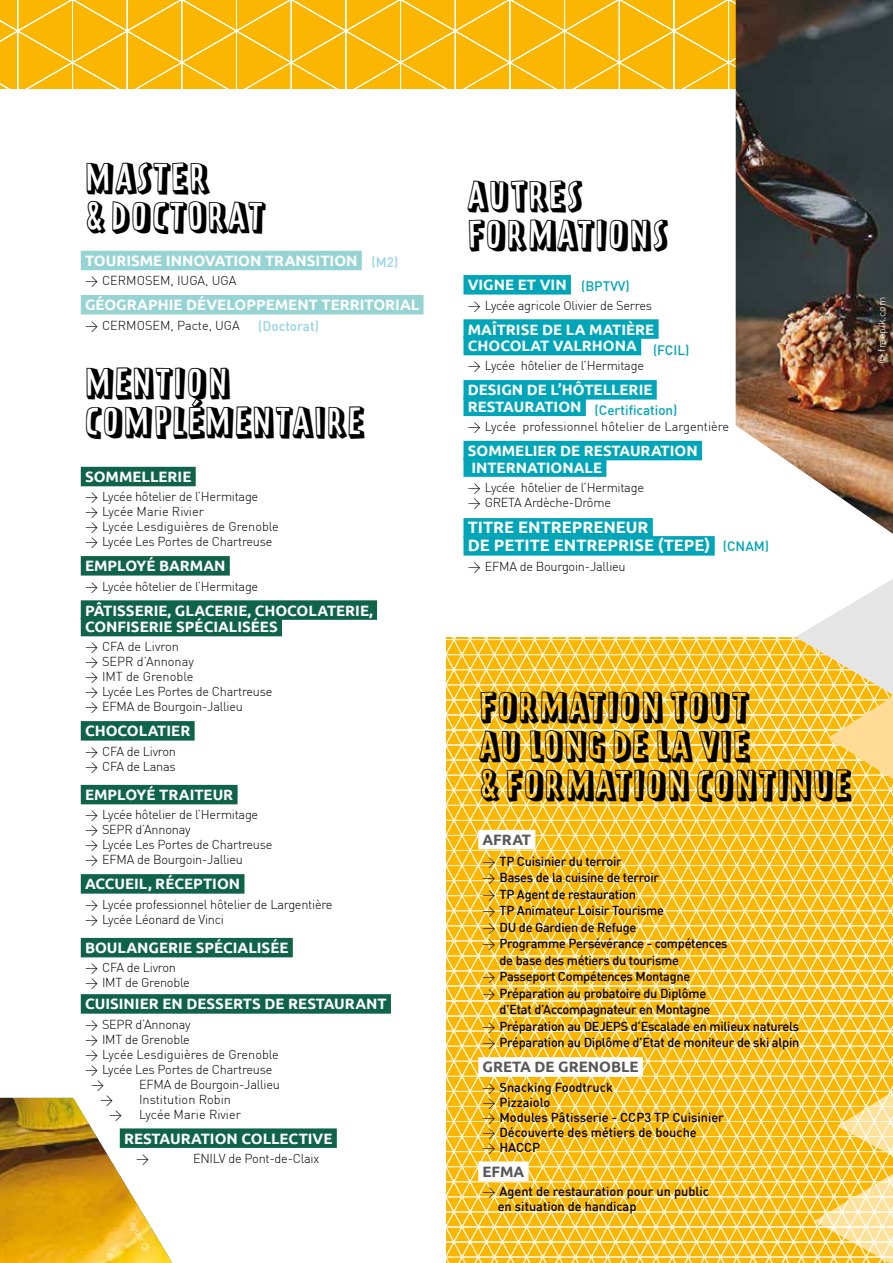
<style>
.page{position:relative;width:893px;height:1263px;background:#fff}
.page>*{position:absolute;margin:0;border:0;box-sizing:border-box;transform-origin:0 0}
.t1{font:37.5px/39px "Prater Block Pro";color:#000}
.t2{font:700 16.5px/18px "Ubuntu";color:#fff}
.t3{font:700 15px/16.5px "Ubuntu";color:#fff}
.t4{font:700 15px "Ubuntu";color:#575756}
.t5{font:500 13.5px "DIN";color:#00a6b7}
.t6{font:500 13.5px "DIN";color:#95d3e6}
.t7{font:300 12.75px/15px "DIN";letter-spacing:-.02em;color:#000}
.t8{font:500 12.75px "DIN";letter-spacing:-.02em;color:#000}
.t9{font:500 12.75px/15px "DIN";color:#000}
.t10{font:300 12.75px "DIN";color:#000}
.t11{font:300 10.5px "DIN";color:#fff}
.s1{font-weight:300}
</style>
<div class="page">
<svg style="left:0;top:0;width:736px;height:89px;background:#fabb12"></svg>
<div style="left:81px;top:467px;width:115px;height:19px;background:#0f6349"></div>
<div style="left:81px;top:556px;width:149px;height:20px;background:#0f6349"></div>
<div style="left:81px;top:600px;width:296px;height:20px;background:#0f6349"></div>
<div style="left:81px;top:617px;width:201px;height:19px;background:#0f6349"></div>
<div style="left:81px;top:721px;width:114px;height:20px;background:#0f6349"></div>
<div style="left:81px;top:785px;width:157px;height:19px;background:#0f6349"></div>
<div style="left:81px;top:874px;width:163px;height:20px;background:#0f6349"></div>
<div style="left:81px;top:938px;width:212px;height:19px;background:#0f6349"></div>
<div style="left:81px;top:994px;width:310px;height:20px;background:#0f6349"></div>
<div style="left:120px;top:1128px;width:217px;height:20px;background:#0f6349"></div>
<svg style="left:446px;top:637px;width:258px;height:626px;background:#fbc639"></svg>
<img style="left:0;top:1098px;width:172px;height:165px">
<div style="left:478px;top:830px;width:57px;height:19px;background:#fff"></div>
<div style="left:478px;top:1057px;width:165px;height:20px;background:#fff"></div>
<div style="left:478px;top:1161px;width:51px;height:20px;background:#fff"></div>
<svg style="left:704px;top:579px;width:189px;height:684px;background:#facd54"></svg>
<img style="left:736px;top:0;width:157px;height:534px">
<div style="left:81px;top:251px;width:281px;height:19px;background:#96d4d4"></div>
<div style="left:81px;top:295px;width:343px;height:19px;background:#96d4d4"></div>
<div style="left:463px;top:275px;width:108px;height:20px;background:#00a6b7"></div>
<div style="left:463px;top:319px;width:196px;height:20px;background:#00a6b7"></div>
<div style="left:463px;top:336px;width:178px;height:19px;background:#00a6b7"></div>
<div style="left:463px;top:380px;width:194px;height:20px;background:#00a6b7"></div>
<div style="left:463px;top:397px;width:123px;height:19px;background:#00a6b7"></div>
<div style="left:463px;top:441px;width:239px;height:19px;background:#00a6b7"></div>
<div style="left:463px;top:457px;width:143px;height:20px;background:#00a6b7"></div>
<div style="left:463px;top:518px;width:190px;height:20px;background:#00a6b7"></div>
<div style="left:463px;top:536px;width:252px;height:20px;background:#00a6b7"></div>
<h1 class="t1" style="left:85px;top:158px;width:182px">MASTER<br>&amp; DOCTORAT</h1>
<p class="t3" style="left:85px;top:252px;width:274px">TOURISME INNOVATION TRANSITION</p>
<p class="t10" style="left:85px;top:273px;width:153px">&gt; CERMOSEM, IUGA, UGA</p>
<p class="t3" style="left:85px;top:296px;width:336px">GÉOGRAPHIE DÉVELOPPEMENT TERRITORIAL</p>
<p class="t10" style="left:85px;top:317px;width:156px">&gt; CERMOSEM, Pacte, UGA</p>
<p class="t6" style="left:372px;top:253px;width:28px">(M2)</p>
<p class="t6" style="left:258px;top:318px;width:62px">(Doctorat)</p>
<h1 class="t1" style="left:85px;top:363px;width:281px">MENTION<br>COMPLÉMENTAIRE</h1>
<p class="t3" style="left:85px;top:468px;width:108px">SOMMELLERIE</p>
<p class="t7" style="left:85px;top:489px;width:195px">&gt; Lycée hôtelier de l’Hermitage<br>&gt; Lycée Marie Rivier<br>&gt; Lycée Lesdiguières de Grenoble &gt; Lycée Les Portes de Chartreuse</p>
<p class="t3" style="left:85px;top:557px;width:142px">EMPLOYÉ BARMAN</p>
<p class="t7" style="left:85px;top:578px;width:175px">&gt; Lycée hôtelier de l’Hermitage</p>
<p class="t3" style="left:85px;top:602px;width:289px">PÂTISSERIE, GLACERIE, CHOCOLATERIE,<br>CONFISERIE SPÉCIALISÉES</p>
<p class="t7" style="left:85px;top:639px;width:189px">&gt; CFA de Livron<br>&gt; SEPR d’Annonay<br>&gt; IMT de Grenoble<br>&gt; Lycée Les Portes de Chartreuse &gt; EFMA de Bourgoin-Jallieu</p>
<p class="t3" style="left:85px;top:722px;width:107px">CHOCOLATIER</p>
<p class="t7" style="left:85px;top:743px;width:92px">&gt; CFA de Livron &gt; CFA de Lanas</p>
<p class="t3" style="left:85px;top:786px;width:150px">EMPLOYÉ TRAITEUR</p>
<p class="t7" style="left:85px;top:807px;width:189px">&gt; Lycée hôtelier de l’Hermitage &gt; SEPR d’Annonay<br>&gt; Lycée Les Portes de Chartreuse &gt; EFMA de Bourgoin-Jallieu</p>
<p class="t3" style="left:85px;top:875px;width:157px">ACCUEIL, RÉCEPTION</p>
<p class="t7" style="left:85px;top:896px;width:249px">&gt; Lycée professionnel hôtelier de Largentière &gt; Lycée Léonard de Vinci</p>
<p class="t3" style="left:85px;top:939px;width:205px">BOULANGERIE SPÉCIALISÉE</p>
<p class="t7" style="left:85px;top:960px;width:106px">&gt; CFA de Livron &gt; IMT de Grenoble</p>
<p class="t3" style="left:85px;top:995px;width:303px">CUISINIER EN DESSERTS DE RESTAURANT</p>
<p class="t7" style="left:85px;top:1016px;width:107px">&gt; SEPR d’Annonay</p>
<p class="t7" style="left:85px;top:1031px;width:106px">&gt; IMT de Grenoble</p>
<p class="t10" style="left:85px;top:1046px;width:195px">&gt; Lycée Lesdiguières de Grenoble</p>
<p class="t7" style="left:85px;top:1061px;width:189px">&gt; Lycée Les Portes de Chartreuse</p>
<p class="t7" style="left:91px;top:1076px;width:15px">&gt;</p>
<p class="t7" style="left:139px;top:1076px;width:142px">EFMA de Bourgoin-Jallieu</p>
<p class="t10" style="left:100px;top:1091px;width:132px">&gt; Institution Robin</p>
<p class="t10" style="left:109px;top:1106px;width:133px">&gt; Lycée Marie Rivier</p>
<p class="t3" style="left:124px;top:1130px;width:210px">RESTAURATION COLLECTIVE</p>
<p class="t7" style="left:136px;top:1151px;width:15px">&gt;</p>
<p class="t7" style="left:193px;top:1151px;width:128px">ENILV de Pont-de-Claix</p>
<p class="t11" style="left:142px;top:1254px;width:35px;rotate:-122deg">© enilv</p>
<h1 class="t1" style="left:468px;top:176px;width:202px">AUTRES<br>FORMATIONS</h1>
<p class="t3" style="left:468px;top:276px;width:100px">VIGNE ET VIN</p>
<p class="t7" style="left:468px;top:297px;width:186px">&gt; Lycée agricole Olivier de Serres</p>
<p class="t3" style="left:468px;top:321px;width:188px">MAÎTRISE DE LA MATIÈRE<br>CHOCOLAT VALRHONA</p>
<p class="t7" style="left:468px;top:358px;width:178px">&gt; Lycée hôtelier de l’Hermitage</p>
<p class="t3" style="left:468px;top:381px;width:186px">DESIGN DE L’HÔTELLERIE<br>RESTAURATION</p>
<p class="t10" style="left:468px;top:419px;width:263px">&gt; Lycée professionnel hôtelier de Largentière</p>
<p class="t3" style="left:468px;top:442px;width:232px">SOMMELIER DE RESTAURATION<br>INTERNATIONALE</p>
<p class="t7" style="left:468px;top:480px;width:178px">&gt; Lycée hôtelier de l’Hermitage &gt; GRETA Ardèche-Drôme</p>
<p class="t2" style="left:468px;top:518px;width:244px">TITRE ENTREPRENEUR<br>DE PETITE ENTREPRISE (TEPE)</p>
<p class="t7" style="left:468px;top:558px;width:159px">&gt; EFMA de Bourgoin-Jallieu</p>
<p class="t5" style="left:581px;top:278px;width:50px">(BPTVV)</p>
<p class="t5" style="left:653px;top:342px;width:38px">(FCIL)</p>
<p class="t5" style="left:595px;top:401px;width:84px">(Certification)</p>
<p class="t5" style="left:723px;top:537px;width:48px">(CNAM)</p>
<p class="t11" style="left:875px;top:364px;width:68px;rotate:-90deg">© freepik.com</p>
<h1 class="t1" style="left:479px;top:687px;width:374px">FORMATION TOUT<br>AU LONG DE LA VIE<br>&amp; FORMATION CONTINUE</h1>
<p class="t4" style="left:482px;top:831px;width:50px">AFRAT</p>
<p class="t8" style="left:482px;top:853px;width:141px"><span class="s1">&gt;</span> TP Cuisinier du terroir</p>
<p class="t8" style="left:482px;top:870px;width:178px"><span class="s1">&gt;</span> Bases de la cuisine de terroir</p>
<p class="t8" style="left:482px;top:886px;width:155px"><span class="s1">&gt;</span> TP Agent de restauration</p>
<p class="t8" style="left:482px;top:903px;width:183px"><span class="s1">&gt;</span> TP Animateur Loisir Tourisme</p>
<p class="t8" style="left:482px;top:919px;width:155px"><span class="s1">&gt;</span> DU de Gardien de Refuge</p>
<p class="t8" style="left:482px;top:936px;width:247px"><span class="s1">&gt;</span> Programme Persévérance - compétences</p>
<p class="t8" style="left:499px;top:952px;width:181px">de base des métiers du tourisme</p>
<p class="t8" style="left:482px;top:969px;width:209px"><span class="s1">&gt;</span> Passeport Compétences Montagne</p>
<p class="t8" style="left:482px;top:985px;width:225px"><span class="s1">&gt;</span> Préparation au probatoire du Diplôme</p>
<p class="t8" style="left:499px;top:1002px;width:213px">d’Etat d’Accompagnateur en Montagne</p>
<p class="t8" style="left:482px;top:1018px;width:318px"><span class="s1">&gt;</span> Préparation au DEJEPS d’Escalade en milieux naturels</p>
<p class="t8" style="left:482px;top:1035px;width:318px"><span class="s1">&gt;</span> Préparation au Diplôme d’Etat de moniteur de ski alpin</p>
<p class="t4" style="left:482px;top:1058px;width:158px">GRETA DE GRENOBLE</p>
<p class="t9" style="left:482px;top:1079px;width:243px"><span class="s1">&gt;</span> Snacking Foodtruck<br><span class="s1">&gt;</span> Pizzaiolo<br><span class="s1">&gt;</span> Modules Pâtisserie - CCP3 TP Cuisinier <span class="s1">&gt;</span> Découverte des métiers de bouche<br><span class="s1">&gt;</span> HACCP</p>
<p class="t4" style="left:482px;top:1162px;width:43px">EFMA</p>
<p class="t9" style="left:498px;top:1183px;width:213px;text-indent:-15px"><span class="s1">&gt;</span> Agent de restauration pour un public en situation de handicap</p>
</div>
